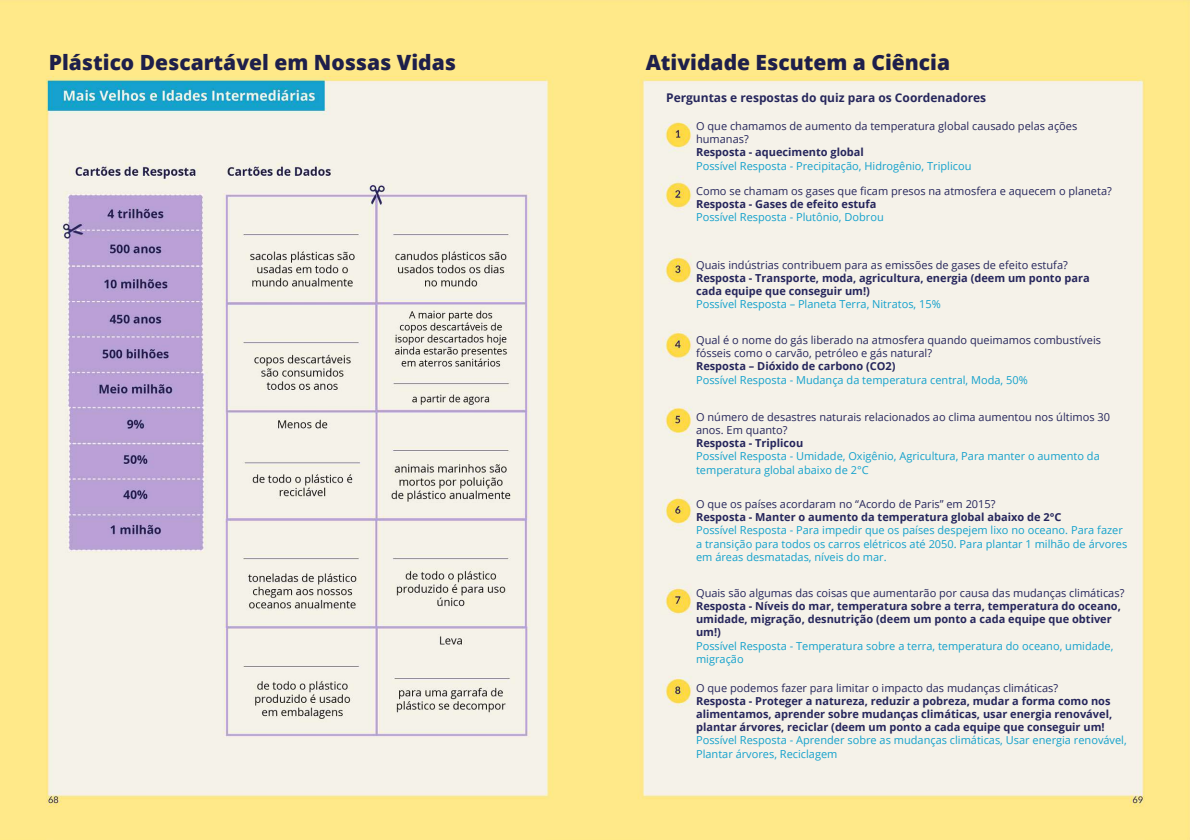
<style>
.page{position:relative;width:1190px;height:840px;background:#fff}
.page>*{position:absolute;margin:0;border:0;box-sizing:border-box;transform-origin:0 0}
.t1{font:800 21px "Open Sans";color:#1e1f4b}
.t2{font:700 12px "Open Sans";color:#26265c}
.t3{font:11px/13.2px "Open Sans";color:#14a1cc}
.t4{font:700 11px/13.2px "Open Sans";color:#26265c}
.t5{font:11px/13.2px "Open Sans";color:#26265c}
</style>
<div class="page">
<img style="left:0;top:0;width:1190px;height:840px">
<h1 class="t1" style="left:49px;top:46px;width:409px">Plástico Descartável em Nossas Vidas</h1>
<h1 class="t1" style="left:646px;top:46px;width:306px">Atividade Escutem a Ciência</h1>
<p class="t2" style="left:666px;top:90px;width:322px">Perguntas e respostas do quiz para os Coordenadores</p>
<p class="t5" style="left:696px;top:119px;width:383px">O que chamamos de aumento da temperatura global causado pelas ações humanas?</p>
<p class="t4" style="left:696px;top:146px;width:169px">Resposta - aquecimento global</p>
<p class="t3" style="left:696px;top:159px;width:277px">Possível Resposta - Precipitação, Hidrogênio, Triplicou</p>
<p class="t5" style="left:696px;top:184px;width:417px">Como se chamam os gases que ficam presos na atmosfera e aquecem o planeta?</p>
<p class="t4" style="left:696px;top:197px;width:182px">Resposta - Gases de efeito estufa</p>
<p class="t3" style="left:696px;top:210px;width:189px">Possível Resposta - Plutônio, Dobrou</p>
<p class="t5" style="left:696px;top:258px;width:373px">Quais indústrias contribuem para as emissões de gases de efeito estufa?</p>
<p class="t4" style="left:696px;top:271px;width:395px">Resposta - Transporte, moda, agricultura, energia (deem um ponto para cada equipe que conseguir um!)</p>
<p class="t3" style="left:696px;top:297px;width:246px">Possível Resposta – Planeta Terra, Nitratos, 15%</p>
<p class="t5" style="left:696px;top:333px;width:406px">Qual é o nome do gás liberado na atmosfera quando queimamos combustíveis fósseis como o carvão, petróleo e gás natural?</p>
<p class="t4" style="left:696px;top:360px;width:201px">Resposta – Dióxido de carbono (CO2)</p>
<p class="t3" style="left:696px;top:373px;width:333px">Possível Resposta - Mudança da temperatura central, Moda, 50%</p>
<p class="t5" style="left:696px;top:410px;width:415px">O número de desastres naturais relacionados ao clima aumentou nos últimos 30 anos. Em quanto?</p>
<p class="t4" style="left:696px;top:436px;width:109px">Resposta - Triplicou</p>
<p class="t3" style="left:696px;top:450px;width:405px">Possível Resposta - Umidade, Oxigênio, Agricultura, Para manter o aumento da temperatura global abaixo de 2°C</p>
<p class="t5" style="left:696px;top:497px;width:301px">O que os países acordaram no “Acordo de Paris” em 2015?</p>
<p class="t4" style="left:696px;top:510px;width:367px">Resposta - Manter o aumento da temperatura global abaixo de 2°C</p>
<p class="t3" style="left:696px;top:524px;width:433px">Possível Resposta - Para impedir que os países despejem lixo no oceano. Para fazer a transição para todos os carros elétricos até 2050. Para plantar 1 milhão de árvores em áreas desmatadas, níveis do mar.</p>
<p class="t5" style="left:696px;top:586px;width:430px">Quais são algumas das coisas que aumentarão por causa das mudanças climáticas?</p>
<p class="t4" style="left:696px;top:599px;width:426px">Resposta - Níveis do mar, temperatura sobre a terra, temperatura do oceano, umidade, migração, desnutrição (deem um ponto a cada equipe que obtiver um!)</p>
<p class="t3" style="left:696px;top:639px;width:419px">Possível Resposta - Temperatura sobre a terra, temperatura do oceano, umidade, migração</p>
<p class="t5" style="left:696px;top:681px;width:364px">O que podemos fazer para limitar o impacto das mudanças climáticas?</p>
<p class="t4" style="left:696px;top:694px;width:418px">Resposta - Proteger a natureza, reduzir a pobreza, mudar a forma como nos alimentamos, aprender sobre mudanças climáticas, usar energia renovável, plantar árvores, reciclar (deem um ponto a cada equipe que conseguir um!</p>
<p class="t3" style="left:696px;top:734px;width:432px">Possível Resposta - Aprender sobre as mudanças climáticas, Usar energia renovável,<br>Plantar árvores, Reciclagem</p>
</div>
